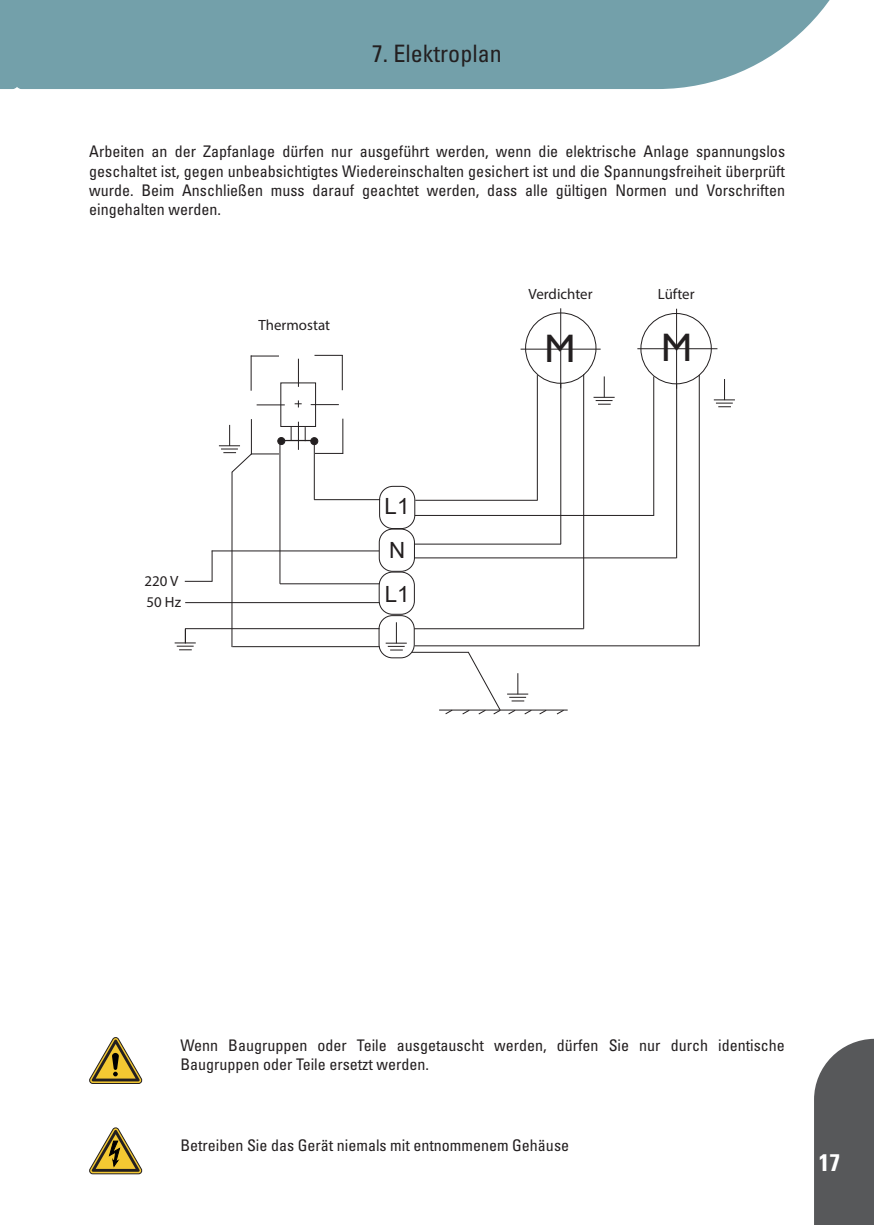
<style>
.page{position:relative;width:874px;height:1225px;background:#fff}
.page>*{position:absolute;margin:0;border:0;box-sizing:border-box;transform-origin:0 0}
.t1{font:39.6px "Gill Sans";color:#231f20}
.t2{font:condensed 24px "Univers LT Std";color:#231f20}
.t3{font:700 condensed 24px "Univers LT Std";color:#fff}
.t4{font:22.4px/43.8px "Arial";color:#231f20}
.t5{font:condensed 16px/19.2px "Univers LT Std";color:#231f20;text-align:justify}
.t6{font:14.8px/21.2px "Myriad Pro";color:#231f20}
</style>
<div class="page">
<div style="left:17px;top:0;width:813px;height:89px;background:#73a0aa"></div>
<div style="left:0;top:0;width:17px;height:89px;background:#73a0aa"></div>
<svg style="left:814px;top:1038px;width:59px;height:187px"></svg>
<svg style="left:89px;top:1127px;width:53px;height:47px"></svg>
<svg style="left:89px;top:1037px;width:53px;height:46px"></svg>
<div style="left:525px;top:312px;width:71px;height:72px;border:1px solid #231f20;border-radius:50%"></div>
<div style="left:640px;top:313px;width:71px;height:71px;border:1px solid #231f20;border-radius:50%"></div>
<div style="left:379px;top:486px;width:36px;height:43px;border:1px solid #231f20;border-radius:13px"></div>
<div style="left:378px;top:615px;width:36px;height:43px;border:1px solid #231f20;border-radius:13px"></div>
<div style="left:378px;top:571px;width:36px;height:44px;border:1px solid #231f20;border-radius:13px"></div>
<div style="left:378px;top:528px;width:36px;height:44px;border:1px solid #231f20;border-radius:13px"></div>
<div style="left:280px;top:382px;width:36px;height:45px;border:1px solid #231f20"></div>
<svg style="left:251px;top:355px;width:28px;height:1px"></svg>
<svg style="left:314px;top:355px;width:27px;height:1px"></svg>
<svg style="left:315px;top:453px;width:27px;height:1px"></svg>
<hr style="left:342px;top:419px;width:1px;height:35px;background:#231f20">
<hr style="left:341px;top:355px;width:1px;height:35px;background:#231f20">
<hr style="left:250px;top:355px;width:1px;height:36px;background:#231f20">
<hr style="left:251px;top:419px;width:1px;height:35px;background:#231f20">
<svg style="left:256px;top:404px;width:28px;height:1px"></svg>
<svg style="left:310px;top:404px;width:29px;height:1px"></svg>
<svg style="left:298px;top:359px;width:1px;height:28px"></svg>
<svg style="left:294px;top:400px;width:7px;height:7px"></svg>
<hr style="left:520px;top:349px;width:80px;height:1px;background:#231f20">
<hr style="left:637px;top:348px;width:80px;height:1px;background:#231f20">
<hr style="left:560px;top:308px;width:1px;height:80px;background:#231f20">
<hr style="left:676px;top:309px;width:1px;height:80px;background:#231f20">
<svg style="left:593px;top:376px;width:21px;height:29px"></svg>
<svg style="left:713px;top:379px;width:21px;height:28px"></svg>
<svg style="left:385px;top:622px;width:21px;height:28px"></svg>
<hr style="left:560px;top:383px;width:1px;height:161px;background:#231f20">
<hr style="left:414px;top:628px;width:169px;height:1px;background:#231f20">
<hr style="left:414px;top:645px;width:285px;height:1px;background:#231f20">
<hr style="left:698px;top:375px;width:1px;height:271px;background:#231f20">
<hr style="left:675px;top:384px;width:1px;height:174px;background:#231f20">
<hr style="left:414px;top:557px;width:262px;height:1px;background:#231f20">
<hr style="left:414px;top:515px;width:239px;height:1px;background:#231f20">
<hr style="left:653px;top:376px;width:1px;height:140px;background:#231f20">
<hr style="left:415px;top:500px;width:122px;height:1px;background:#231f20">
<hr style="left:536px;top:375px;width:1px;height:125px;background:#231f20">
<hr style="left:583px;top:374px;width:1px;height:255px;background:#231f20">
<hr style="left:414px;top:543px;width:146px;height:1px;background:#231f20">
<hr style="left:185px;top:602px;width:194px;height:1px;background:#231f20">
<hr style="left:185px;top:628px;width:194px;height:1px;background:#231f20">
<hr style="left:232px;top:646px;width:147px;height:1px;background:#231f20">
<hr style="left:231px;top:472px;width:1px;height:175px;background:#231f20">
<hr style="left:279px;top:438px;width:1px;height:146px;background:#231f20">
<hr style="left:280px;top:583px;width:99px;height:1px;background:#231f20">
<hr style="left:314px;top:441px;width:1px;height:58px;background:#231f20">
<hr style="left:314px;top:499px;width:66px;height:1px;background:#231f20">
<hr style="left:211px;top:550px;width:168px;height:1px;background:#231f20">
<hr style="left:211px;top:550px;width:1px;height:31px;background:#231f20">
<svg style="left:185px;top:581px;width:27px;height:1px"></svg>
<svg style="left:219px;top:425px;width:60px;height:48px"></svg>
<hr style="left:281px;top:440px;width:33px;height:1px;background:#231f20">
<svg style="left:290px;top:427px;width:1px;height:13px"></svg>
<svg style="left:298px;top:422px;width:7px;height:28px"></svg>
<div style="left:310px;top:437px;width:7px;height:8px;background:#231f20;border-radius:50%"></div>
<div style="left:310px;top:437px;width:8px;height:8px;border:1px solid #231f20;border-radius:50%"></div>
<div style="left:277px;top:437px;width:8px;height:7px;background:#231f20;border-radius:50%"></div>
<div style="left:277px;top:437px;width:8px;height:8px;border:1px solid #231f20;border-radius:50%"></div>
<hr style="left:412px;top:652px;width:56px;height:1px;background:#231f20">
<svg style="left:507px;top:673px;width:21px;height:28px"></svg>
<hr style="left:439px;top:709px;width:128px;height:1px;background:#231f20">
<svg style="left:444px;top:709px;width:9px;height:5px"></svg>
<svg style="left:461px;top:651px;width:40px;height:63px"></svg>
<svg style="left:507px;top:709px;width:9px;height:5px"></svg>
<svg style="left:523px;top:709px;width:9px;height:5px"></svg>
<svg style="left:538px;top:709px;width:9px;height:5px"></svg>
<svg style="left:555px;top:709px;width:9px;height:5px"></svg>
<svg style="left:174px;top:628px;width:22px;height:22px"></svg>
<h2 class="t2" style="left:372px;top:38px;width:131px">7. Elektroplan</h2>
<p class="t5" style="left:89px;top:142px;width:697px">Arbeiten an der Zapfanlage dürfen nur ausgeführt werden, wenn die elektrische Anlage spannungslos geschaltet ist, gegen unbeabsichtigtes Wiedereinschalten gesichert ist und die Spannungsfreiheit überprüft wurde. Beim Anschließen muss darauf geachtet werden, dass alle gültigen Normen und Vorschriften eingehalten werden.</p>
<p class="t6" style="left:144px;top:570px;width:38px">220 V<br>50 Hz</p>
<p class="t6" style="left:258px;top:314px;width:73px">Thermostat</p>
<h3 class="t4" style="left:384px;top:484px;width:26px">L1<br>N<br>L1</h3>
<p class="t6" style="left:528px;top:283px;width:65px">Verdichter</p>
<p class="t6" style="left:657px;top:283px;width:38px">Lüfter</p>
<h1 class="t1" style="left:544px;top:325px;width:32px">M</h1>
<h1 class="t1" style="left:660px;top:325px;width:32px">M</h1>
<p class="t5" style="left:180px;top:1035px;width:605px">Wenn Baugruppen oder Teile ausgetauscht werden, dürfen Sie nur durch identische<br>Baugruppen oder Teile ersetzt werden.</p>
<p class="t5" style="left:180px;top:1135px;width:390px">Betreiben Sie das Gerät niemals mit entnommenem Gehäuse</p>
<h2 class="t3" style="left:818px;top:1147px;width:23px">17</h2>
</div>
